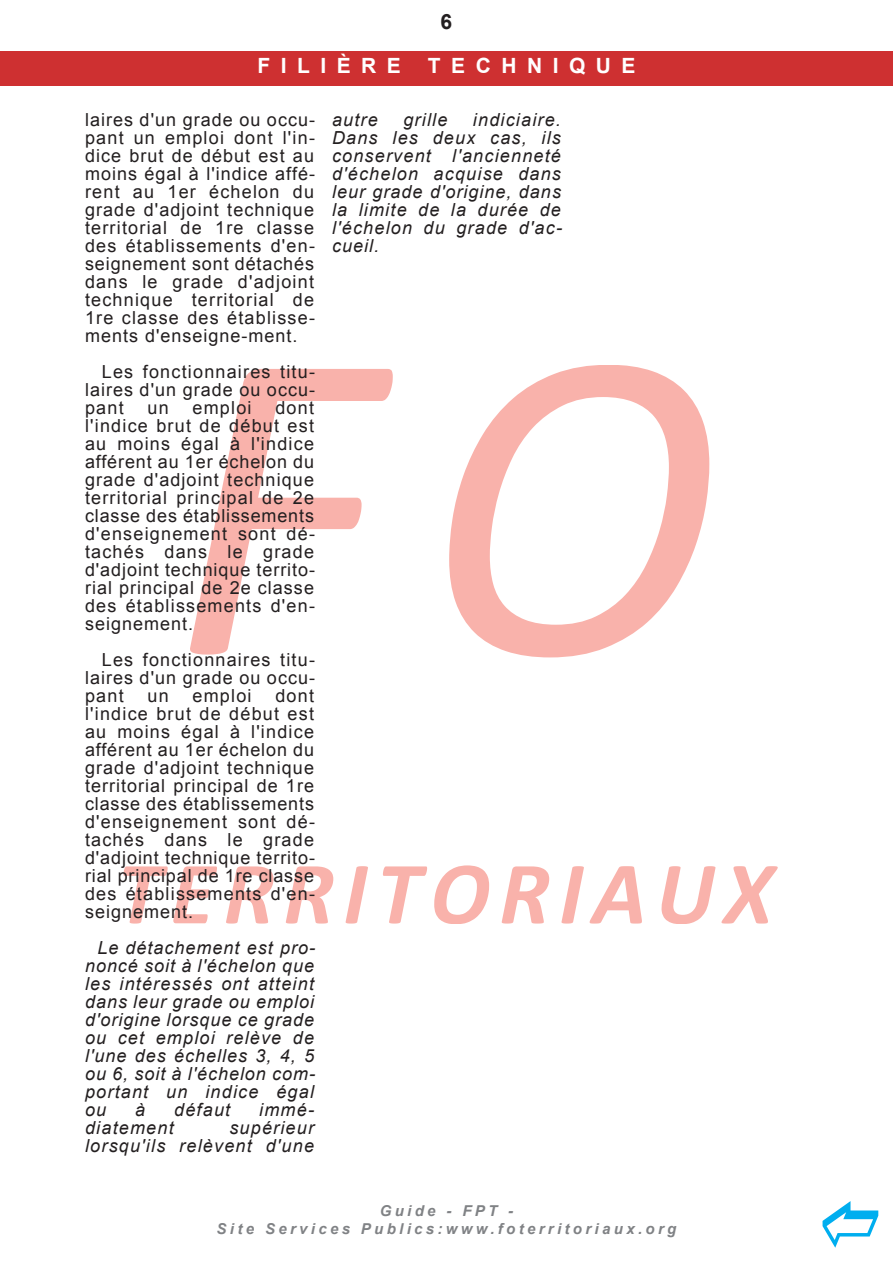
<style>
.page{position:relative;width:893px;height:1263px;background:#fff}
.page>*{position:absolute;margin:0;border:0;box-sizing:border-box;transform-origin:0 0}
.t1{font:700 21px "Arial";letter-spacing:.5em;color:#fff}
.t2{font:700 21px "Arial";color:#231f20}
.t3{font:18px/18px "Arial";letter-spacing:.065em;color:#231f20;text-align:justify}
.t4{font:italic 18px/18px "Arial";letter-spacing:.065em;color:#231f20;text-align:justify}
.t5{font:italic 700 15px/18px "Arial";letter-spacing:.22em;color:#808285;text-align:center}
</style>
<div class="page">
<div style="left:0;top:51px;width:893px;height:34px;background:#ce3031"></div>
<svg style="left:190px;top:365px;width:519px;height:292px"></svg>
<svg style="left:123px;top:866px;width:210px;height:57px"></svg>
<p class="t2" style="left:441px;top:10px;width:13px">6</p>
<p class="t1" style="left:257px;top:54px;width:145px">fILIèRE</p>
<p class="t1" style="left:428px;top:54px;width:209px">TEcHNIQUE</p>
<p class="t3" style="left:85px;top:111px;width:231px">laires d'un grade ou occu&shy;pant un emploi dont l'in&shy;dice brut de début est au moins égal à l'indice affé&shy;rent au 1er échelon du grade d'adjoint technique territorial de 1re classe des établissements d'en&shy;seignement sont détachés dans le grade d'adjoint technique territorial de 1re classe des établisse&shy;ments d'enseigne-ment.</p>
<p class="t3" style="left:85px;top:363px;width:231px;text-indent:17px">Les fonctionnaires titu&shy;laires d'un grade ou occu&shy;pant</p>
<p class="t3" style="left:85px;top:399px;width:231px;text-indent:190px">dont l'indice brut de début est au moins égal à l'indice afférent au 1er échelon du grade d'adjoint technique territorial principal de 2e classe des établissements d'enseignement sont dé&shy;tachés dans le grade d'adjoint technique territo&shy;rial principal de 2e classe des établissements d'en&shy;seignement.</p>
<p class="t3" style="left:85px;top:651px;width:231px;text-indent:17px">Les fonctionnaires titu&shy;laires d'un grade ou occu&shy;pant</p>
<p class="t3" style="left:147px;top:399px;width:23px">un</p>
<p class="t3" style="left:193px;top:399px;width:61px">emploi</p>
<p class="t3" style="left:85px;top:687px;width:231px;text-indent:190px">dont l'indice brut de début est au moins égal à l'indice afférent au 1er échelon du grade d'adjoint technique territorial principal de 1re classe des établissements d'enseignement sont dé&shy;tachés dans le grade d'adjoint technique territo&shy;rial principal de 1re classe des établissements d'en&shy;seignement.</p>
<p class="t4" style="left:85px;top:939px;width:231px;text-indent:12px">Le détachement est pro&shy;noncé soit à l'échelon que les intéressés ont atteint dans leur grade ou emploi d'origine lorsque ce grade ou cet emploi relève de l'une des échelles 3, 4, 5 ou 6, soit à l'échelon com&shy;portant un indice égal ou</p>
<p class="t3" style="left:147px;top:687px;width:23px">un</p>
<p class="t3" style="left:193px;top:687px;width:61px">emploi</p>
<p class="t4" style="left:135px;top:1101px;width:12px">à</p>
<p class="t4" style="left:174px;top:1101px;width:58px">défaut</p>
<p class="t4" style="left:259px;top:1101px;width:56px">immé-</p>
<p class="t4" style="left:85px;top:1119px;width:90px">diatement</p>
<p class="t4" style="left:85px;top:1119px;width:230px;text-align:right">supérieur<br>lorsqu'ils relèvent d'une</p>
<p class="t4" style="left:332px;top:111px;width:231px;text-indent:141px">indiciaire.<br>Dans les deux cas, ils conservent l'ancienneté d'échelon acquise dans leur grade d'origine, dans la limite de la durée de l'échelon du grade d'ac&shy;cueil.</p>
<p class="t4" style="left:332px;top:111px;width:47px">autre</p>
<p class="t4" style="left:403px;top:111px;width:46px">grille</p>
<p class="t5" style="left:217px;top:1202px;width:461px">Guide - fpt -<br>Site Services publics:www.foterritoriaux.org</p>
</div>
